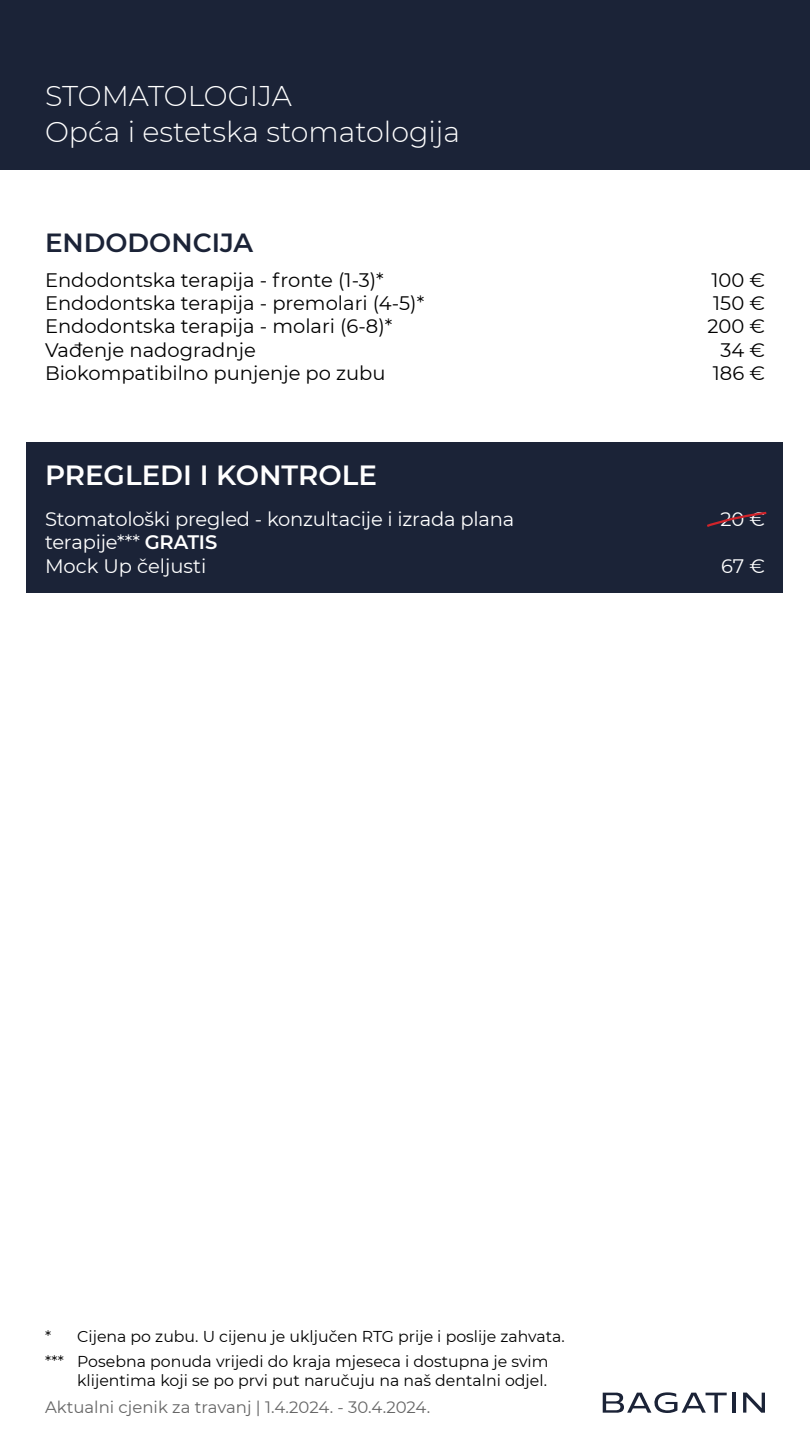
<style>
.page{position:relative;width:810px;height:1440px;background:#fff}
.page>*{position:absolute;margin:0;border:0;box-sizing:border-box;transform-origin:0 0}
.t1{font:300 28.5px/36px "Montserrat";color:#fff}
.t2{font:600 27.75px "Montserrat";color:#fff}
.t3{font:600 26.25px "Montserrat";color:#1b2337}
.t4{font:19.5px/23.4px "Montserrat";color:#000}
.t5{font:19.5px/23.4px "Montserrat";letter-spacing:-.01em;color:#fff}
.t6{font:16.5px "Montserrat";color:#666}
.t7{font:15.75px/18.8px "Montserrat";color:#000}
.s1{font-weight:600}
</style>
<div class="page">
<div style="left:0;top:0;width:810px;height:170px;background:#1b2337"></div>
<div style="left:26px;top:442px;width:756px;height:151px;background:#1b2337"></div>
<svg style="left:603px;top:1392px;width:124px;height:21px"></svg>
<hr style="left:732px;top:1393px;width:4px;height:20px;background:#1b2337">
<svg style="left:743px;top:1393px;width:22px;height:20px"></svg>
<svg style="left:707px;top:511px;width:60px;height:16px"></svg>
<h1 class="t1" style="left:45px;top:77px;width:417px">STOMATOLOGIJA<br>Opća i estetska stomatologija</h1>
<h3 class="t3" style="left:45px;top:224px;width:210px">ENDODONCIJA</h3>
<p class="t4" style="left:45px;top:267px;width:381px">Endodontska terapija - fronte (1-3)* Endodontska terapija - premolari (4-5)* Endodontska terapija - molari (6-8)* Vađenje nadogradnje<br>Biokompatibilno punjenje po zubu</p>
<p class="t4" style="left:707px;top:267px;width:59px;text-align:right">100 €<br>150 €<br>200 €<br>34 €<br>186 €</p>
<h2 class="t2" style="left:45px;top:456px;width:334px">PREGLEDI I KONTROLE</h2>
<p class="t5" style="left:45px;top:506px;width:471px">Stomatološki pregled - konzultacije i izrada plana terapije*** <span class="s1">GRATIS<br></span>Mock Up čeljusti</p>
<p class="t5" style="left:720px;top:506px;width:46px">20 €</p>
<p class="t5" style="left:721px;top:553px;width:45px">67 €</p>
<p class="t7" style="left:45px;top:1327px;width:8px">*</p>
<p class="t7" style="left:45px;top:1351px;width:20px">***</p>
<p class="t7" style="left:77px;top:1327px;width:489px">Cijena po zubu. U cijenu je uključen RTG prije i poslije zahvata.</p>
<p class="t7" style="left:77px;top:1351px;width:473px">Posebna ponuda vrijedi do kraja mjeseca i dostupna je svim klijentima koji se po prvi put naručuju na naš dentalni odjel.</p>
<p class="t6" style="left:45px;top:1396px;width:387px">Aktualni cjenik za travanj | 1.4.2024. - 30.4.2024.</p>
</div>
